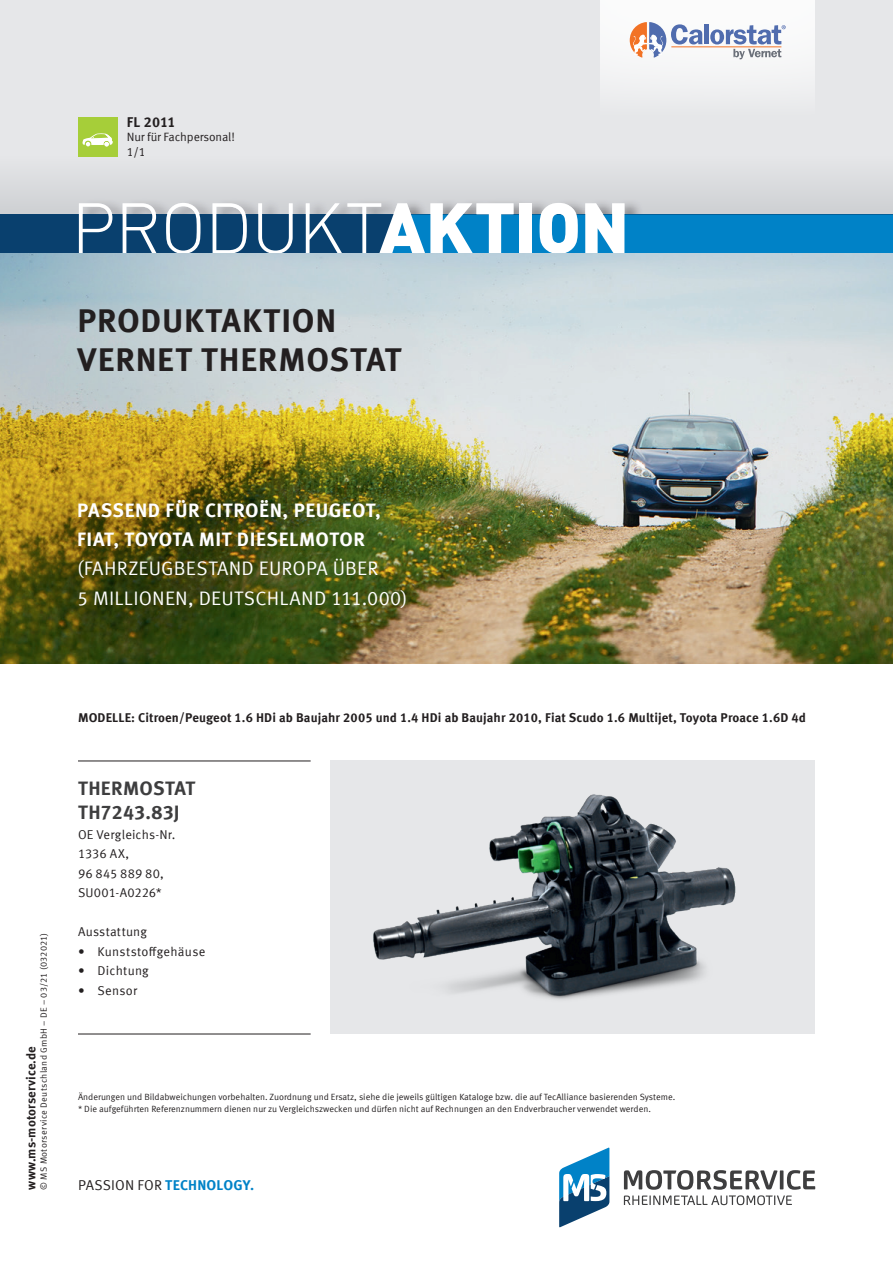
<style>
.page{position:relative;width:893px;height:1263px;background:#fff}
.page>*{position:absolute;margin:0;border:0;box-sizing:border-box;transform-origin:0 0}
.t1{font:300 70.5px "DIN Pro";letter-spacing:-.015em;color:#fff}
.t2{font:700 33px/39px "Meta Offc Pro";letter-spacing:.025em;color:#231f20}
.t3{font:19.5px/29.2px "Meta Offc Pro Norm";letter-spacing:.01em;color:#fff}
.t4{font:700 19.5px/29.2px "Meta Offc Pro";letter-spacing:.025em;color:#fff}
.t5{font:700 19.5px/24.3px "Meta Offc Pro";letter-spacing:.01em;color:#3e3e3f}
.t6{font:700 14.25px "Meta Offc Pro";letter-spacing:.01em;color:#0082c7}
.t7{font:700 14.25px "Meta Offc Pro";color:#231f20}
.t8{font:700 12.75px "Meta Offc Pro";letter-spacing:.01em;color:#231f20}
.t9{font:12.75px/19.5px "Meta Offc Pro Norm";letter-spacing:.015em;color:#231f20}
.t10{font:12px "Meta Offc Pro Norm";letter-spacing:-.01em;color:#231f20}
.t11{font:9px "Meta Offc Pro Norm";color:#231f20}
.t12{font:9px "Meta Offc Pro Norm";letter-spacing:.03em;color:#231f20}
.s1{font-weight:900}
.s2{font-family:"Meta Offc Pro Norm";font-weight:400;color:#231f20}
</style>
<div class="page">
<div style="left:0;top:0;width:893px;height:224px;background:#e6e7e9"></div>
<div style="left:0;top:156px;width:893px;height:58px;background:#dbdddf"></div>
<div style="left:80px;top:198px;width:564px;height:16px;background:#231f20;opacity:.4"></div>
<div style="left:0;top:214px;width:893px;height:39px;background:#09406e"></div>
<div style="left:386px;top:215px;width:507px;height:38px;background:#0082c7"></div>
<div style="left:78px;top:117px;width:39px;height:39px;background:#a6ce39"></div>
<svg style="left:82px;top:133px;width:31px;height:13px"></svg>
<svg style="left:559px;top:1147px;width:50px;height:80px"></svg>
<svg style="left:624px;top:1170px;width:191px;height:35px"></svg>
<div style="left:600px;top:0;width:215px;height:117px;background:#f4f4f5"></div>
<div style="left:704px;top:25px;width:5px;height:19px;background:#506cae"></div>
<svg style="left:710px;top:25px;width:76px;height:34px"></svg>
<hr style="left:671px;top:47px;width:110px;height:1px;background:#f27225">
<svg style="left:630px;top:22px;width:72px;height:36px"></svg>
<div style="left:330px;top:761px;width:485px;height:272px;background:#e6e7e9"></div>
<img style="left:0;top:253px;width:893px;height:410px">
<img style="left:373px;top:794px;width:363px;height:206px">
<hr style="left:78px;top:761px;width:233px;height:1px;background:#231f20">
<hr style="left:78px;top:1034px;width:233px;height:1px;background:#231f20">
<h3 class="t7" style="left:127px;top:111px;width:50px">FL 2011</h3>
<h3 class="t10" style="left:127px;top:128px;width:110px">Nur für Fachpersonal!</h3>
<h3 class="t10" style="left:127px;top:143px;width:20px">1/1</h3>
<h1 class="t1" style="left:71px;top:175px;width:560px">PRODUKT<span class="s1">AKTION</span></h1>
<h2 class="t2" style="left:78px;top:299px;width:325px">PRODUKTAKTION<br>VERNET THERMOSTAT</h2>
<h3 class="t4" style="left:77px;top:494px;width:305px">PASSEND FÜR CITROËN, PEUGEOT,<br>FIAT, TOYOTA MIT DIESELMOTOR</h3>
<h3 class="t3" style="left:77px;top:553px;width:332px">(FAHRZEUGBESTAND EUROPA ÜBER<br>5 MILLIONEN, DEUTSCHLAND 111.000)</h3>
<p class="t12" style="left:37px;top:1189px;width:259px;rotate:-90deg">© MS Motorservice Deutschland GmbH – DE – 03/21 (032021)</p>
<h3 class="t8" style="left:21px;top:1189px;width:145px;rotate:-90deg">www.ms-motorservice.de</h3>
<h3 class="t8" style="left:78px;top:707px;width:730px">MODELLE: Citroen/Peugeot 1.6 HDi ab Baujahr 2005 und 1.4 HDi ab Baujahr 2010, Fiat Scudo 1.6 Multijet, Toyota Proace 1.6D 4d</h3>
<h3 class="t5" style="left:78px;top:774px;width:119px">THERMOSTAT<br>TH7243.83J</h3>
<h3 class="t9" style="left:78px;top:824px;width:99px">OE Vergleichs-Nr.<br>1336 AX,<br>96 845 889 80,<br>SU001-A0226*</h3>
<h3 class="t9" style="left:78px;top:921px;width:70px">Ausstattung</h3>
<h3 class="t9" style="left:78px;top:941px;width:129px">• Kunststoffgehäuse</h3>
<h3 class="t9" style="left:78px;top:960px;width:72px">• Dichtung</h3>
<h3 class="t9" style="left:78px;top:979px;width:61px">• Sensor</h3>
<p class="t11" style="left:78px;top:1090px;width:599px">Änderungen und Bildabweichungen vorbehalten. Zuordnung und Ersatz, siehe die jeweils gültigen Kataloge bzw. die auf TecAlliance basierenden Systeme.</p>
<p class="t11" style="left:78px;top:1102px;width:574px">* Die aufgeführten Referenznummern dienen nur zu Vergleichszwecken und dürfen nicht auf Rechnungen an den Endverbraucher verwendet werden.</p>
<h3 class="t6" style="left:78px;top:1173px;width:178px"><span class="s2">PASSION FOR</span> TECHNOLOGY.</h3>
</div>
